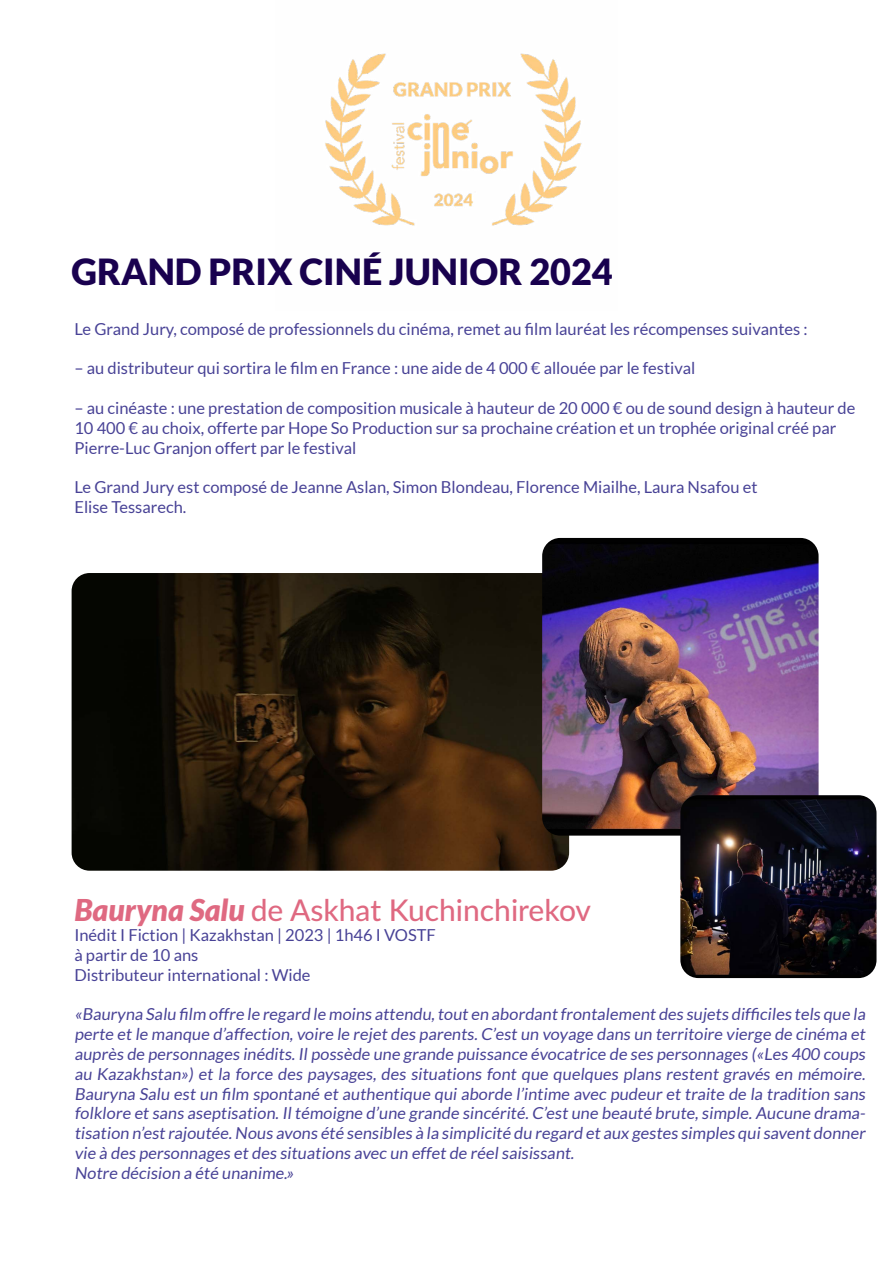
<style>
.page{position:relative;width:893px;height:1263px;background:#fff}
.page>*{position:absolute;margin:0;border:0;box-sizing:border-box;transform-origin:0 0}
.t1{font:900 36px "Lato";color:#19014f}
.t2{font:500 30px "Lato";color:#df6981}
.t3{font:16.5px/19.8px "Lato";color:#484296}
.s1{font-weight:900;font-style:italic}
</style>
<div class="page">
<img style="left:72px;top:573px;width:497px;height:298px">
<img style="left:325px;top:53px;width:257px;height:173px">
<img style="left:542px;top:538px;width:277px;height:298px">
<img style="left:680px;top:795px;width:196px;height:183px">
<h1 class="t1" style="left:72px;top:251px;width:543px">GRAND PRIX CINÉ JUNIOR 2024</h1>
<p class="t3" style="left:74px;top:319px;width:735px">Le Grand Jury, composé de professionnels du cinéma, remet au film lauréat les récompenses suivantes :</p>
<p class="t3" style="left:74px;top:358px;width:623px">– au distributeur qui sortira le film en France : une aide de 4 000 € allouée par le festival</p>
<p class="t3" style="left:74px;top:398px;width:782px">– au cinéaste : une prestation de composition musicale à hauteur de 20 000 € ou de sound design à hauteur de<br>10 400 € au choix, offerte par Hope So Production sur sa prochaine création et un trophée original créé par<br>Pierre-Luc Granjon offert par le festival</p>
<p class="t3" style="left:74px;top:477px;width:685px">Le Grand Jury est composé de Jeanne Aslan, Simon Blondeau, Florence Miailhe, Laura Nsafou et<br>Elise Tessarech.</p>
<h2 class="t2" style="left:74px;top:889px;width:518px"><span class="s1">Bauryna Salu</span> de Askhat Kuchinchirekov</h2>
<p class="t3" style="left:74px;top:925px;width:363px">Inédit I Fiction | Kazakhstan | 2023 | 1h46 I VOSTF à partir de 10 ans<br>Distributeur international : Wide</p>
<p class="t3" style="left:74px;top:1004px;width:795px">«Bauryna Salu film offre le regard le moins attendu,tout en abordant frontalement des sujets difficiles tels que la perte et le manque d’affection, voire le rejet des parents. C’est un voyage dans un territoire vierge de cinéma et auprès de personnages inédits.Il possède une grande puissance évocatrice de ses personnages («Les 400 coups au Kazakhstan») et la force des paysages, des situations font que quelques plans restent gravés en mémoire.<br>Bauryna Salu est un film spontané et authentique qui aborde l’intime avec pudeur et traite de la tradition sans folklore et sans aseptisation. Il témoigne d’une grande sincérité. C’est une beauté brute, simple. Aucune drama&shy;tisation n’est rajoutée.Nous avons été sensibles à la simplicité du regard et aux gestes simples qui savent donner vie à des personnages et des situations avec un effet de réel saisissant.<br>Notre décision a été unanime.»</p>
</div>
